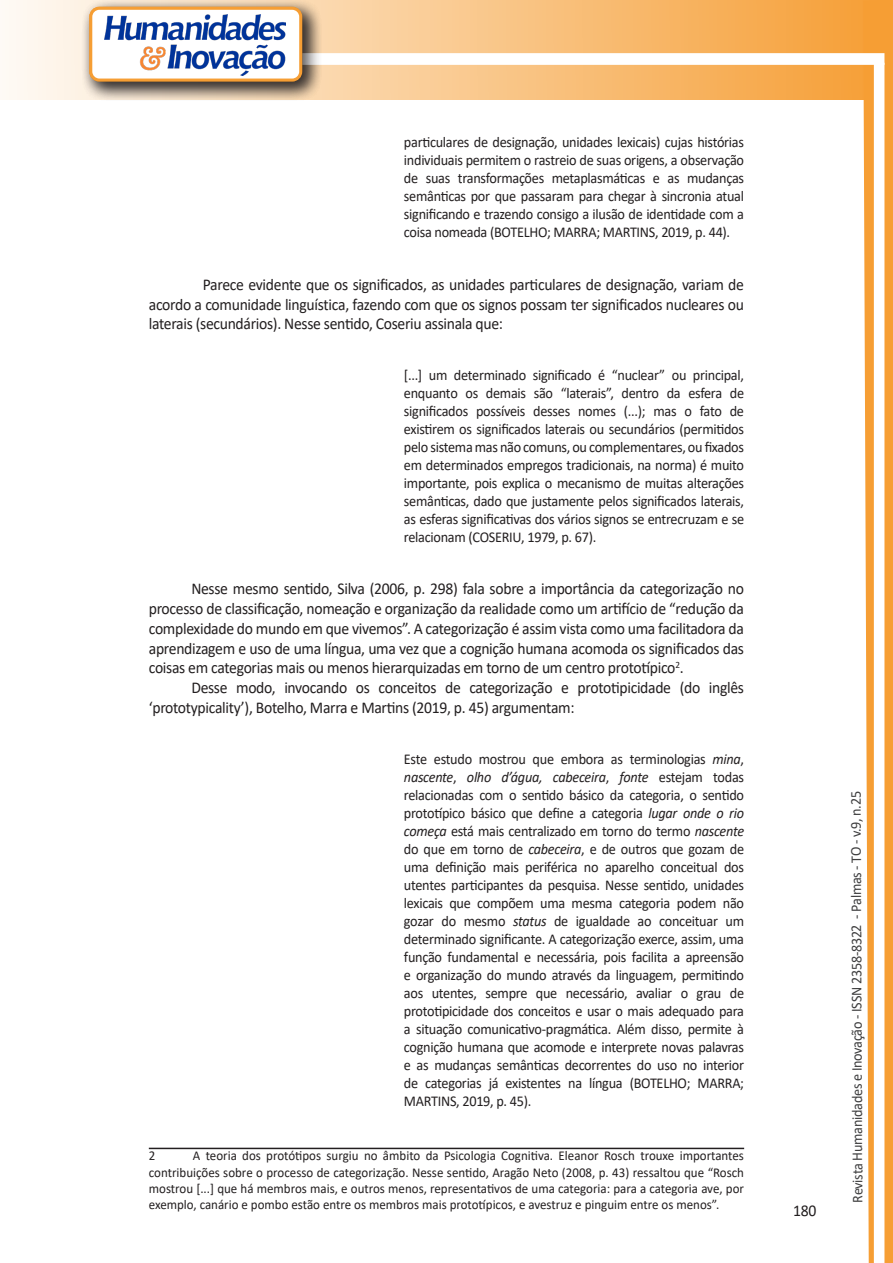
<style>
.page{position:relative;width:893px;height:1263px;background:#fff}
.page>*{position:absolute;margin:0;border:0;box-sizing:border-box;transform-origin:0 0}
.texto{font:16.5px/19.8px "Calibri";letter-spacing:-.02em;color:#231f20;text-align:justify;scale:.95 1}
.citacao{font:15px/18px "Calibri";letter-spacing:-.02em;color:#231f20;text-align:justify;scale:.95 1}
.t1{font:15px "Calibri";letter-spacing:-.025em;color:#3e3e3f;scale:.95 1}
.Rodapé{font:13.5px/16.2px "Calibri";color:#231f20;text-align:justify;scale:.96 1}
.s1{font-style:italic}
</style>
<div class="page">
<svg style="left:5px;top:0;width:858px;height:100px;background:#f9c484"></svg>
<div style="left:302px;top:53px;width:582px;height:12px;background:#fff;border:2px solid #fff"></div>
<svg style="left:863px;top:0;width:30px;height:1263px"></svg>
<div style="left:81px;top:0;width:241px;height:102px;background:#231f20;opacity:.75"></div>
<svg style="left:91px;top:8px;width:210px;height:72px"></svg>
<div style="left:89px;top:7px;width:213px;height:75px;border:3px solid #f69e34;border-radius:9px"></div>
<hr style="left:149px;top:1148px;width:595px;height:1px;background:#231f20">
<p class="citacao" style="left:404px;top:133px;width:360px">particulares de designação, unidades lexicais) cujas histórias individuais permitem o rastreio de suas origens, a observação de suas transformações metaplasmáticas e as mudanças semânticas por que passaram para chegar à sincronia atual significando e trazendo consigo a ilusão de identidade com a coisa nomeada (BOTELHO; MARRA; MARTINS, 2019, p. 44).</p>
<p class="texto" style="left:149px;top:274px;width:628px;text-indent:54px">Parece evidente que os significados, as unidades particulares de designação, variam de acordo a comunidade linguística, fazendo com que os signos possam ter significados nucleares ou laterais (secundários). Nesse sentido, Coseriu assinala que:</p>
<p class="citacao" style="left:404px;top:365px;width:360px">[...] um determinado significado é “nuclear” ou principal, enquanto os demais são “laterais”, dentro da esfera de significados possíveis desses nomes (...); mas o fato de existirem os significados laterais ou secundários (permitidos pelo sistema mas não comuns, ou complementares, ou fixados em determinados empregos tradicionais, na norma) é muito importante, pois explica o mecanismo de muitas alterações semânticas, dado que justamente pelos significados laterais, as esferas significativas dos vários signos se entrecruzam e se relacionam (COSERIU, 1979, p. 67).</p>
<p class="texto" style="left:149px;top:578px;width:628px;text-indent:43px">Nesse mesmo sentido, Silva (2006, p. 298) fala sobre a importância da categorização no processo de classificação, nomeação e organização da realidade como um artifício de “redução da complexidade do mundo em que vivemos”. A categorização é assim vista como uma facilitadora da aprendizagem e uso de uma língua, uma vez que a cognição humana acomoda os significados das coisas em categorias mais ou menos hierarquizadas em torno de um centro prototípico<sup>2</sup>.</p>
<p class="texto" style="left:149px;top:677px;width:628px;text-indent:43px">Desse modo, invocando os conceitos de categorização e prototipicidade (do inglês ‘prototypicality’), Botelho, Marra e Martins (2019, p. 45) argumentam:</p>
<p class="citacao" style="left:404px;top:749px;width:360px">Este estudo mostrou que embora as terminologias <span class="s1">mina</span>, <span class="s1">nascente</span>, <span class="s1">olho d’água, cabeceira</span>, <span class="s1">fonte</span> estejam todas relacionadas com o sentido básico da categoria, o sentido prototípico básico que define a categoria <span class="s1">lugar onde o rio começa</span> está mais centralizado em torno do termo <span class="s1">nascente </span>do que em torno de <span class="s1">cabeceira</span>, e de outros que gozam de uma definição mais periférica no aparelho conceitual dos utentes participantes da pesquisa. Nesse sentido, unidades lexicais que compõem uma mesma categoria podem não gozar do mesmo <span class="s1">status</span> de igualdade ao conceituar um determinado significante. A categorização exerce, assim, uma função fundamental e necessária, pois facilita a apreensão e organização do mundo através da linguagem, permitindo aos utentes, sempre que necessário, avaliar o grau de prototipicidade dos conceitos e usar o mais adequado para a situação comunicativo-pragmática. Além disso, permite à cognição humana que acomode e interprete novas palavras e as mudanças semânticas decorrentes do uso no interior de categorias já existentes na língua (BOTELHO; MARRA; MARTINS, 2019, p. 45).</p>
<p class="Rodapé" style="left:149px;top:1147px;width:622px;text-indent:44px">A teoria dos protótipos surgiu no âmbito da Psicologia Cognitiva. Eleanor Rosch trouxe importantes contribuições sobre o processo de categorização. Nesse sentido, Aragão Neto (2008, p. 43) ressaltou que “Rosch mostrou [...] que há membros mais, e outros menos, representativos de uma categoria: para a categoria ave, por exemplo, canário e pombo estão entre os membros mais prototípicos, e avestruz e pinguim entre os menos”.</p>
<p class="Rodapé" style="left:149px;top:1147px;width:8px">2</p>
<p class="texto" style="left:793px;top:1200px;width:26px">180</p>
<p class="t1" style="left:846px;top:1203px;width:435px;rotate:-90deg">Revista Humanidades e Inovação - ISSN 2358-8322 - Palmas - TO - v.9, n.25</p>
</div>
